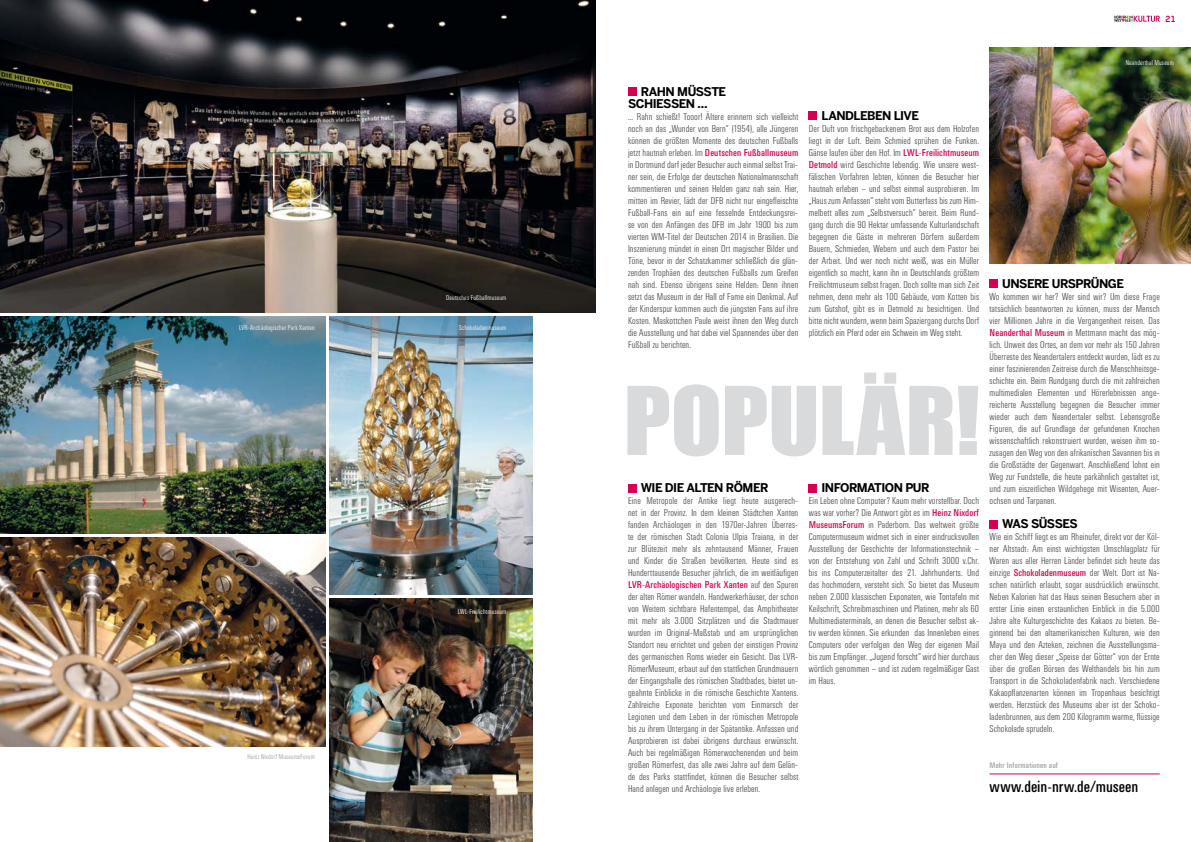
<style>
.page{position:relative;width:1191px;height:842px;background:#fff}
.page>*{position:absolute;margin:0;border:0;box-sizing:border-box;transform-origin:0 0}
.t1{font:16px "Univers Condensed BQ";letter-spacing:-.005em;color:#000}
.t2{font:700 12px/12px "Benton Sans";letter-spacing:-.045em;color:#000}
.t3{font:700 10px "Regular";color:#d40050}
.t4{font:300 9.8px/12px "Univers Condensed BQ";letter-spacing:.01em;color:#4b4b4d;text-align:justify}
.t5{font:8px "Univers Condensed BQ";letter-spacing:.015em;color:#9c9e9f}
.t6{font:300 7px "Univers Condensed BQ";letter-spacing:.025em;color:#fff}
.t7{font:300 7px "Univers Condensed BQ";letter-spacing:.025em;color:#9c9e9f}
.s1{font-weight:400;color:#d40050}
</style>
<div class="page">
<svg style="left:1114px;top:16px;width:45px;height:6px"></svg>
<img style="left:329px;top:316px;width:204px;height:278px">
<img style="left:329px;top:598px;width:204px;height:244px">
<img style="left:0;top:316px;width:325px;height:218px">
<img style="left:0;top:538px;width:325px;height:208px">
<img style="left:989px;top:48px;width:202px;height:216px">
<img style="left:0;top:0;width:595px;height:312px">
<div style="left:628px;top:88px;width:8px;height:8px;background:#d40050"></div>
<div style="left:628px;top:484px;width:8px;height:8px;background:#d40050"></div>
<div style="left:809px;top:112px;width:8px;height:8px;background:#d40050"></div>
<div style="left:809px;top:484px;width:8px;height:8px;background:#d40050"></div>
<div style="left:989px;top:280px;width:8px;height:8px;background:#d40050"></div>
<div style="left:989px;top:520px;width:8px;height:8px;background:#d40050"></div>
<svg style="left:627px;top:373px;width:351px;height:83px"></svg>
<hr style="left:989px;top:773px;width:170px;height:1px;background:#d40050">
<p class="t6" style="left:239px;top:324px;width:77px">LVR-Archäologischer Park Xanten</p>
<p class="t7" style="left:247px;top:753px;width:69px">Heinz Nixdorf MuseumsForum</p>
<p class="t6" style="left:446px;top:294px;width:62px">Deutsches Fußballmuseum</p>
<p class="t6" style="left:459px;top:324px;width:49px">Schokoladenmuseum</p>
<p class="t6" style="left:458px;top:608px;width:50px">LWL-Freilichtmuseum</p>
<p class="t3" style="left:1165px;top:13px;width:12px">21</p>
<p class="t2" style="left:628px;top:85px;width:100px;text-indent:13px">RAHN MÜSSTE<br>SCHIESSEN …</p>
<p class="t4" style="left:628px;top:111px;width:172px">... Rahn schießt! Tooor! Ältere erinnern sich vielleicht noch an das „Wunder von Bern“ (1954), alle Jüngeren können die größten Momente des deutschen Fußballs jetzt hautnah erleben. Im <span class="s1">Deutschen Fußballmuseum </span>in Dortmund darf jeder Besucher auch einmal selbst Trai&shy;ner sein, die Erfolge der deutschen Nationalmannschaft kommentieren und seinen Helden ganz nah sein. Hier, mitten im Revier, lädt der DFB nicht nur eingefleischte Fußball-Fans ein auf eine fesselnde Entdeckungsrei&shy;se von den Anfängen des DFB im Jahr 1900 bis zum vierten WM-Titel der Deutschen 2014 in Brasilien. Die Inszenierung mündet in einen Ort magischer Bilder und Töne, bevor in der Schatzkammer schließlich die glän&shy;zenden Trophäen des deutschen Fußballs zum Greifen nah sind. Ebenso übrigens seine Helden: Denn ihnen setzt das Museum in der Hall of Fame ein Denkmal. Auf der Kinderspur kommen auch die jüngsten Fans auf ihre Kosten. Maskottchen Paule weist ihnen den Weg durch die Ausstellung und hat dabei viel Spannendes über den Fußball zu berichten.</p>
<p class="t2" style="left:641px;top:481px;width:129px">WIE DIE ALTEN RÖMER</p>
<p class="t4" style="left:628px;top:495px;width:172px">Eine Metropole der Antike liegt heute ausgerech&shy;net in der Provinz. In dem kleinen Städtchen Xanten fanden Archäologen in den 1970er-Jahren Überres&shy;te der römischen Stadt Colonia Ulpia Traiana, in der zur Blütezeit mehr als zehntausend Männer, Frauen und Kinder die Straßen bevölkerten. Heute sind es Hunderttausende Besucher jährlich, die im weitläufigen <span class="s1">LVR-Archäologischen Park Xanten</span> auf den Spuren der alten Römer wandeln. Handwerkerhäuser, der schon von Weitem sichtbare Hafentempel, das Amphitheater mit mehr als 3.000 Sitzplätzen und die Stadtmauer wurden im Original-Maßstab und am ursprünglichen Standort neu errichtet und geben der einstigen Provinz des germanischen Roms wieder ein Gesicht. Das LVR-RömerMuseum, erbaut auf den stattlichen Grundmauern der Eingangshalle des römischen Stadtbades, bietet un&shy;geahnte Einblicke in die römische Geschichte Xantens.<br>Zahlreiche Exponate berichten vom Einmarsch der Legionen und dem Leben in der römischen Metropole bis zu ihrem Untergang in der Spätantike. Anfassen und Ausprobieren ist dabei übrigens durchaus erwünscht.<br>Auch bei regelmäßigen Römerwochenenden und beim großen Römerfest, das alle zwei Jahre auf dem Gelän&shy;de des Parks stattfindet, können die Besucher selbst Hand anlegen und Archäologie live erleben.</p>
<p class="t6" style="left:1125px;top:59px;width:50px">Neanderthal Museum</p>
<p class="t2" style="left:821px;top:109px;width:99px">LANDLEBEN LIVE</p>
<p class="t4" style="left:809px;top:123px;width:172px">Der Duft von frischgebackenem Brot aus dem Holzofen liegt in der Luft. Beim Schmied sprühen die Funken.<br>Gänse laufen über den Hof. Im <span class="s1">LWL-Freilichtmuseum Detmold</span> wird Geschichte lebendig. Wie unsere west&shy;fälischen Vorfahren lebten, können die Besucher hier hautnah erleben – und selbst einmal ausprobieren. Im „Haus zum Anfassen“ steht vom Butterfass bis zum Him&shy;melbett alles zum „Selbstversuch“ bereit. Beim Rund&shy;gang durch die 90 Hektar umfassende Kulturlandschaft begegnen die Gäste in mehreren Dörfern außerdem Bauern, Schmieden, Webern und auch dem Pastor bei der Arbeit. Und wer noch nicht weiß, was ein Müller eigentlich so macht, kann ihn in Deutschlands größtem Freilichtmuseum selbst fragen. Doch sollte man sich Zeit nehmen, denn mehr als 100 Gebäude, vom Kotten bis zum Gutshof, gibt es in Detmold zu besichtigen. Und bitte nicht wundern, wenn beim Spaziergang durchs Dorf plötzlich ein Pferd oder ein Schwein im Weg steht.</p>
<p class="t2" style="left:821px;top:481px;width:110px">INFORMATION PUR</p>
<p class="t4" style="left:809px;top:495px;width:172px">Ein Leben ohne Computer? Kaum mehr vorstellbar. Doch was war vorher? Die Antwort gibt es im <span class="s1">Heinz Nixdorf MuseumsForum</span> in Paderborn. Das weltweit größte Computermuseum widmet sich in einer eindrucksvollen Ausstellung der Geschichte der Informationstechnik – von der Entstehung von Zahl und Schrift 3000 v.Chr. bis ins Computerzeitalter des 21. Jahrhunderts. Und das hochmodern, versteht sich. So bietet das Museum neben 2.000 klassischen Exponaten, wie Tontafeln mit Keilschrift, Schreibmaschinen und Platinen, mehr als 60<br>Multimediaterminals, an denen die Besucher selbst ak&shy;tiv werden können. Sie erkunden das Innenleben eines Computers oder verfolgen den Weg der eigenen Mail bis zum Empfänger. „Jugend forscht“ wird hier durchaus wörtlich genommen – und ist zudem regelmäßiger Gast im Haus.</p>
<p class="t2" style="left:1002px;top:277px;width:123px">UNSERE URSPRÜNGE</p>
<p class="t4" style="left:989px;top:291px;width:172px">Wo kommen wir her? Wer sind wir? Um diese Frage tatsächlich beantworten zu können, muss der Mensch vier Millionen Jahre in die Vergangenheit reisen. Das <span class="s1">Neanderthal Museum</span> in Mettmann macht das mög&shy;lich. Unweit des Ortes, an dem vor mehr als 150 Jahren Überreste des Neandertalers entdeckt wurden, lädt es zu einer faszinierenden Zeitreise durch die Menschheitsge&shy;schichte ein. Beim Rundgang durch die mit zahlreichen multimedialen Elementen und Hörerlebnissen ange&shy;reicherte Ausstellung begegnen die Besucher immer wieder auch dem Neandertaler selbst. Lebensgroße Figuren, die auf Grundlage der gefundenen Knochen wissenschaftlich rekonstruiert wurden, weisen ihm so&shy;zusagen den Weg von den afrikanischen Savannen bis in die Großstädte der Gegenwart. Anschließend lohnt ein Weg zur Fundstelle, die heute parkähnlich gestaltet ist, und zum eiszeitlichen Wildgehege mit Wisenten, Auer&shy;ochsen und Tarpanen.</p>
<p class="t2" style="left:1002px;top:517px;width:77px">WAS SÜSSES</p>
<p class="t4" style="left:989px;top:531px;width:172px">Wie ein Schiff liegt es am Rheinufer, direkt vor der Köl&shy;ner Altstadt: Am einst wichtigsten Umschlagplatz für Waren aus aller Herren Länder befindet sich heute das einzige <span class="s1">Schokoladenmuseum</span> der Welt. Dort ist Na&shy;schen natürlich erlaubt, sogar ausdrücklich erwünscht.<br>Neben Kalorien hat das Haus seinen Besuchern aber in erster Linie einen erstaunlichen Einblick in die 5.000<br>Jahre alte Kulturgeschichte des Kakaos zu bieten. Be&shy;ginnend bei den altamerikanischen Kulturen, wie den Maya und den Azteken, zeichnen die Ausstellungsma&shy;cher den Weg dieser „Speise der Götter“ von der Ernte über die großen Börsen des Welthandels bis hin zum Transport in die Schokoladenfabrik nach. Verschiedene Kakaopflanzenarten können im Tropenhaus besichtigt werden. Herzstück des Museums aber ist der Schoko&shy;ladenbrunnen, aus dem 200 Kilogramm warme, flüssige Schokolade sprudeln.</p>
<p class="t5" style="left:989px;top:760px;width:70px">Mehr Informationen auf</p>
<h1 class="t1" style="left:989px;top:778px;width:150px">www.dein-nrw.de/museen</h1>
</div>
